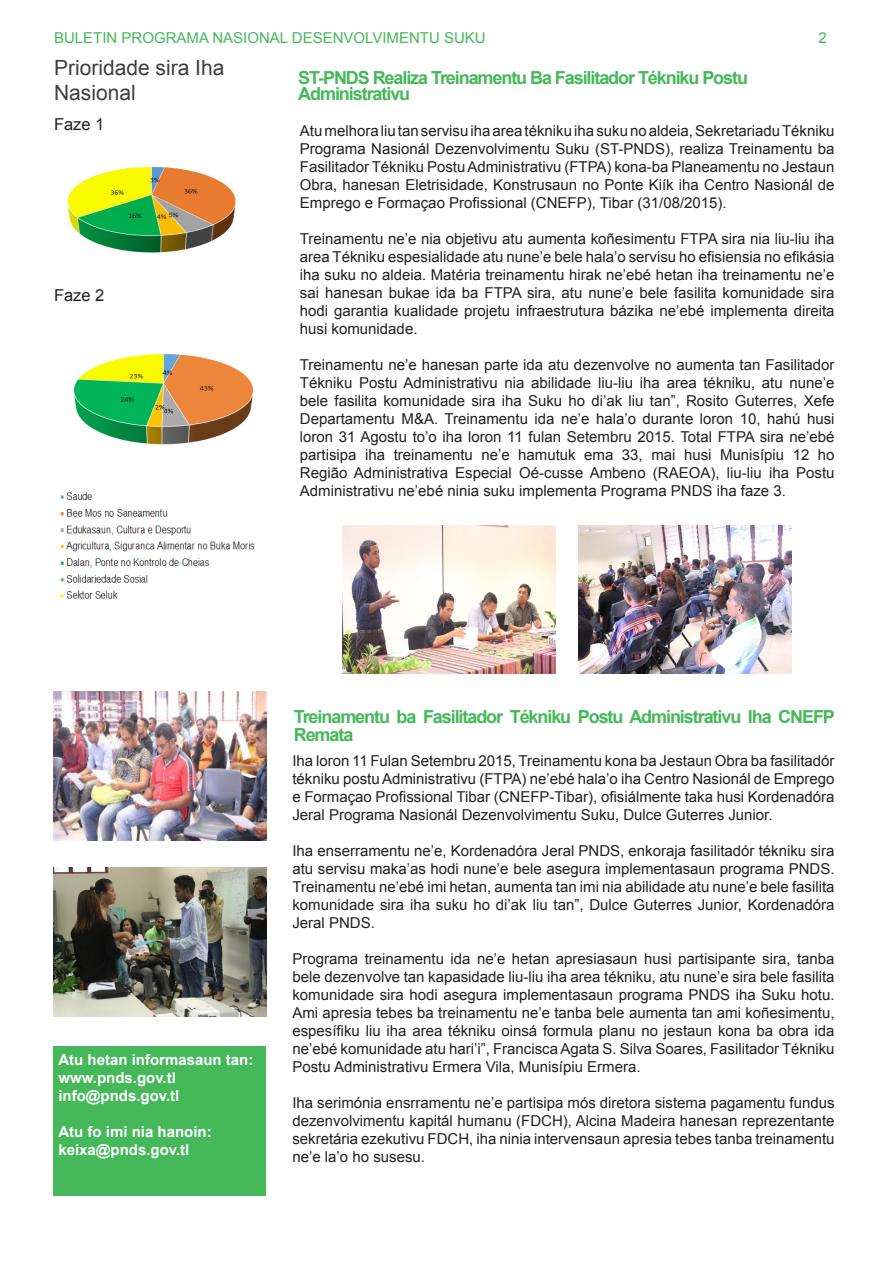
<style>
.page{position:relative;width:893px;height:1263px;background:#fff}
.page>*{position:absolute;margin:0;border:0;box-sizing:border-box;transform-origin:0 0}
.t1{font:21px/25.2px "Arial";color:#3e3e3f}
.t2{font:700 18px/15.6px "Arial";letter-spacing:-.06em;color:#45b85a}
.t3{font:16.5px "Arial";color:#231f20}
.t4{font:15px/18px "Arial";color:#231f20;text-align:justify}
.t5{font:700 15px/18px "Arial";color:#fff}
.t6{font:15px "Arial";color:#45b85a}
</style>
<div class="page">
<div style="left:54px;top:1046px;width:212px;height:149px;background:#45b85a"></div>
<img style="left:579px;top:525px;width:213px;height:149px">
<img style="left:343px;top:525px;width:212px;height:149px">
<img style="left:60px;top:492px;width:195px;height:107px">
<img style="left:54px;top:692px;width:212px;height:148px">
<img style="left:54px;top:868px;width:212px;height:149px">
<img style="left:67px;top:166px;width:169px;height:87px">
<img style="left:74px;top:353px;width:179px;height:92px">
<p class="t6" style="left:54px;top:28px;width:433px">BULETIN PROGRAMA NASIONAL DESENVOLVIMENTU SUKU</p>
<p class="t6" style="left:819px;top:28px;width:10px">2</p>
<h1 class="t1" style="left:54px;top:55px;width:172px">Prioridade sira Iha<br>Nasional</h1>
<p class="t2" style="left:298px;top:71px;width:451px">ST-PNDS Realiza Treinamentu Ba Fasilitador Tékniku Postu<br>Administrativu</p>
<p class="t3" style="left:54px;top:113px;width:52px">Faze 1</p>
<p class="t3" style="left:54px;top:284px;width:52px">Faze 2</p>
<p class="t4" style="left:300px;top:122px;width:536px">Atu melhora liu tan servisu iha area tékniku iha suku no aldeia, Sekretariadu Tékniku Programa Nasionál Dezenvolvimentu Suku (ST-PNDS), realiza Treinamentu ba Fasilitador Tékniku Postu Administrativu (FTPA) kona-ba Planeamentu no Jestaun Obra, hanesan Eletrisidade, Konstrusaun no Ponte Kiík iha Centro Nasionál de Emprego e Formaçao Profissional (CNEFP), Tibar (31/08/2015).</p>
<p class="t4" style="left:300px;top:230px;width:536px">Treinamentu ne’e nia objetivu atu aumenta koñesimentu FTPA sira nia liu-liu iha area Tékniku espesialidade atu nune’e bele hala’o servisu ho efisiensia no efikásia iha suku no aldeia. Matéria treinamentu hirak ne’ebé hetan iha treinamentu ne’e sai hanesan bukae ida ba FTPA sira, atu nune’e bele fasilita komunidade sira hodi garantia kualidade projetu infraestrutura bázika ne’ebé implementa direita husi komunidade.</p>
<p class="t4" style="left:300px;top:356px;width:536px">Treinamentu ne’e hanesan parte ida atu dezenvolve no aumenta tan Fasilitador Tékniku Postu Administrativu nia abilidade liu-liu iha area tékniku, atu nune’e bele fasilita komunidade sira iha Suku ho di’ak liu tan”, Rosito Guterres, Xefe Departamentu M&amp;A. Treinamentu ida ne’e hala’o durante loron 10, hahú husi loron 31 Agostu to’o iha loron 11 fulan Setembru 2015. Total FTPA sira ne’ebé partisipa iha treinamentu ne’e hamutuk ema 33, mai husi Munisípiu 12 ho Região Administrativa Especial Oé-cusse Ambeno (RAEOA), liu-liu iha Postu Administrativu ne’ebé ninia suku implementa Programa PNDS iha faze 3.</p>
<p class="t5" style="left:58px;top:1051px;width:197px">Atu hetan informasaun tan: www.pnds.gov.tl info@pnds.gov.tl</p>
<p class="t5" style="left:58px;top:1123px;width:155px">Atu fo imi nia hanoin: keixa@pnds.gov.tl</p>
<p class="t2" style="left:294px;top:708px;width:543px;line-height:18.6px">Treinamentu ba Fasilitador Tékniku Postu Administrativu Iha CNEFP<br>Remata</p>
<p class="t4" style="left:292px;top:752px;width:544px">Iha loron 11 Fulan Setembru 2015, Treinamentu kona ba Jestaun Obra ba fasilitadór tékniku postu Administrativu (FTPA) ne’ebé hala’o iha Centro Nasionál de Emprego e Formaçao Profissional Tibar (CNEFP-Tibar), ofisiálmente taka husi Kordenadóra Jeral Programa Nasionál Dezenvolvimentu Suku, Dulce Guterres Junior.</p>
<p class="t4" style="left:292px;top:842px;width:544px">Iha enserramentu ne’e, Kordenadóra Jeral PNDS, enkoraja fasilitadór tékniku sira atu servisu maka’as hodi nune’e bele asegura implementasaun programa PNDS.<br>Treinamentu ne’ebé imi hetan, aumenta tan imi nia abilidade atu nune’e bele fasilita komunidade sira iha suku ho di’ak liu tan”, Dulce Guterres Junior, Kordenadóra Jeral PNDS.</p>
<p class="t4" style="left:292px;top:950px;width:544px">Programa treinamentu ida ne’e hetan apresiasaun husi partisipante sira, tanba bele dezenvolve tan kapasidade liu-liu iha area tékniku, atu nune’e sira bele fasilita komunidade sira hodi asegura implementasaun programa PNDS iha Suku hotu.<br>Ami apresia tebes ba treinamentu ne’e tanba bele aumenta tan ami koñesimentu, espesífiku liu iha area tékniku oinsá formula planu no jestaun kona ba obra ida ne’ebé komunidade atu hari’i”, Francisca Agata S. Silva Soares, Fasilitador Tékniku Postu Administrativu Ermera Vila, Munisípiu Ermera.</p>
<p class="t4" style="left:292px;top:1094px;width:544px">Iha serimónia ensrramentu ne’e partisipa mós diretora sistema pagamentu fundus dezenvolvimentu kapitál humanu (FDCH), Alcina Madeira hanesan reprezentante sekretária ezekutivu FDCH, iha ninia intervensaun apresia tebes tanba treinamentu ne’e la’o ho susesu.</p>
</div>
